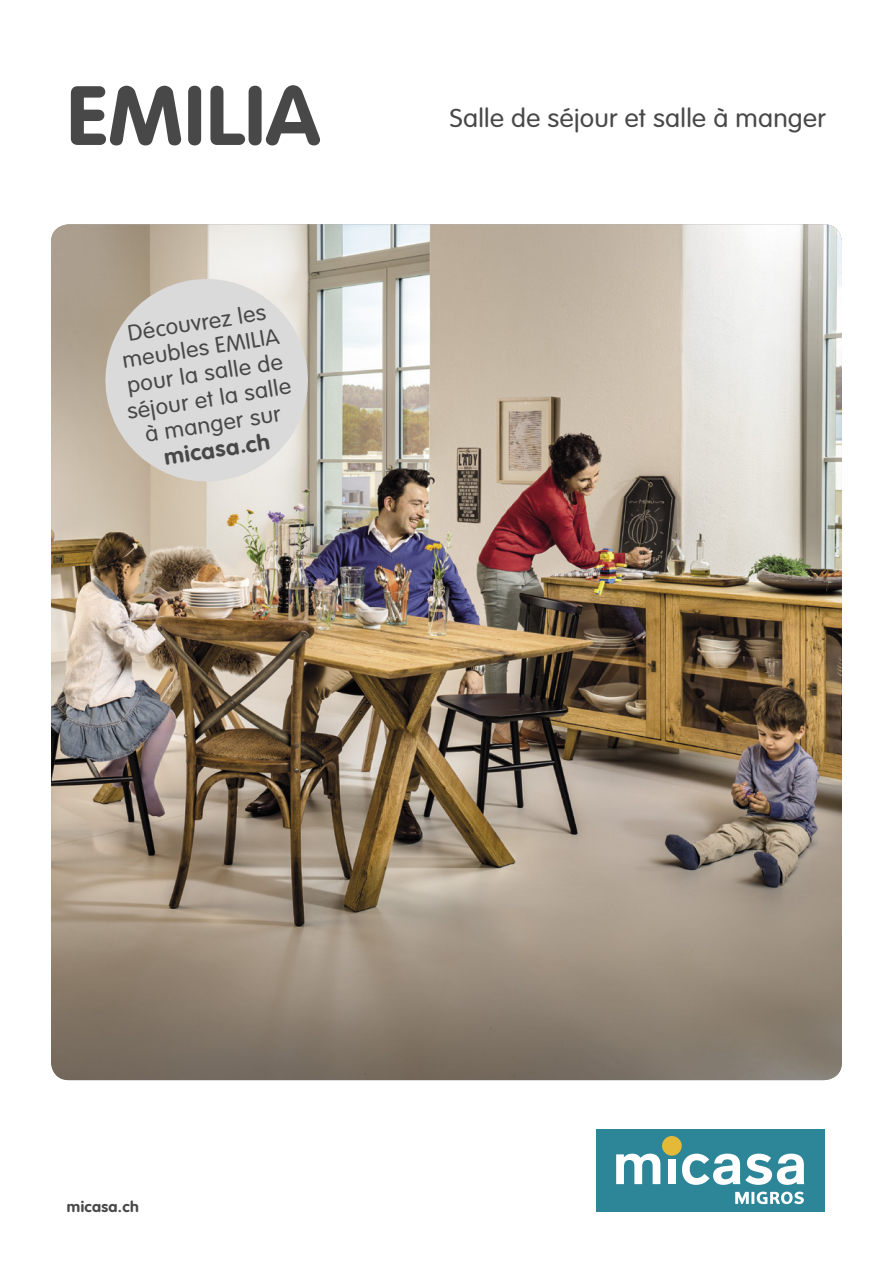
<style>
.page{position:relative;width:893px;height:1263px;background:#fff}
.page>*{position:absolute;margin:0;border:0;box-sizing:border-box;transform-origin:0 0}
.t1{font:700 82.5px "VAG Rounded";letter-spacing:.01em;color:#484848;scale:1.05 1}
.t2{font:300 25.5px "VAG Rounded";letter-spacing:.015em;color:#484848;scale:1.05 1}
.t3{font:300 22.05px/25.7px "VAG Rounded";color:#484848;text-align:center;scale:1.05 1}
.t4{font:700 22.05px "VAG Rounded";color:#484848;scale:1.05 1}
.t5{font:700 15px "VAG Rounded";letter-spacing:.02em;color:#484848;scale:1.05 1}
</style>
<div class="page">
<div style="left:596px;top:1129px;width:228px;height:82px;background:#2c8698"></div>
<svg style="left:735px;top:1191px;width:69px;height:13px"></svg>
<svg style="left:616px;top:1153px;width:44px;height:31px"></svg>
<div style="left:662px;top:1136px;width:20px;height:20px;background:#e4b938;border-radius:50%"></div>
<div style="left:668px;top:1159px;width:8px;height:25px;background:#fff"></div>
<svg style="left:682px;top:1153px;width:122px;height:32px"></svg>
<img style="left:51px;top:224px;width:791px;height:856px">
<svg style="left:98px;top:271px;width:217px;height:218px;background:#d4d1cc"></svg>
<h1 class="t1" style="left:67px;top:67px;width:243px">EMILIA</h1>
<p class="t3" style="left:113px;top:323px;width:159px;rotate:-9deg">Découvrez les meubles EMILIA pour la salle de séjour et la salle à manger sur</p>
<p class="t4" style="left:162px;top:445px;width:103px;rotate:-9deg">micasa.ch</p>
<p class="t2" style="left:450px;top:103px;width:360px">Salle de séjour et salle à manger</p>
<p class="t5" style="left:67px;top:1198px;width:70px">micasa.ch</p>
</div>
